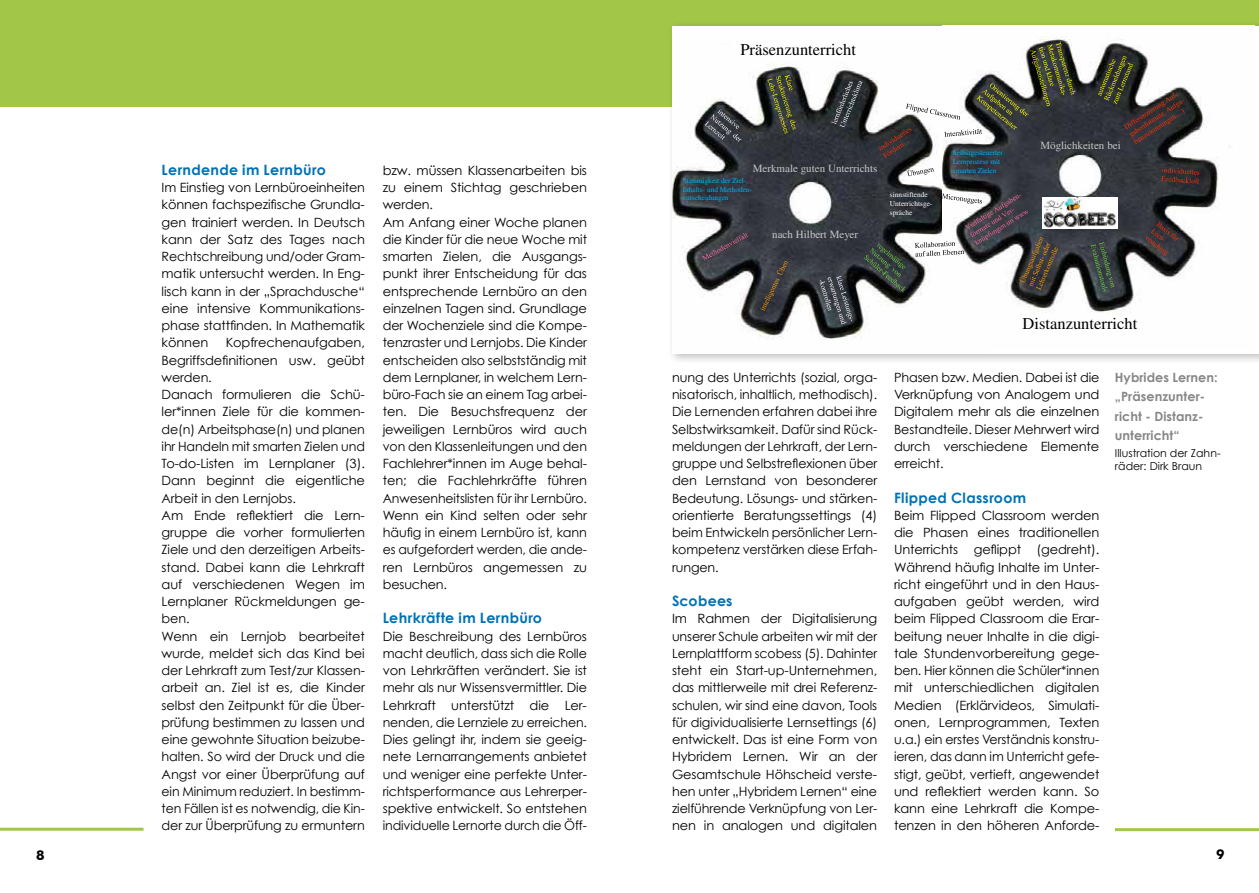
<style>
.page{position:relative;width:1259px;height:893px;background:#fff}
.page>*{position:absolute;margin:0;border:0;box-sizing:border-box;transform-origin:0 0}
.t1{font:16.5px "Times";color:#000}
.t2{font:700 14.25px "Century Gothic";letter-spacing:.02em;color:#0072b4}
.t3{font:700 13.5px "Futura BT";color:#000}
.t4{font:12.75px/17.2px "Century Gothic";letter-spacing:-.01em;color:#000;text-align:justify}
.t5{font:700 12.75px/19.5px "Century Gothic";letter-spacing:.005em;color:#878787}
.t6{font:10.95px "Times";color:#c7c6c6}
.t7{font:10.95px/12.8px "Century Gothic";color:#000}
.t8{font:7.35px/8.9px "Times";color:#00b1f3}
.t9{font:7.35px/8.9px "Times";letter-spacing:.005em;color:#fff}
</style>
<div class="page">
<div style="left:0;top:0;width:1259px;height:107px;background:#a2c748"></div>
<hr style="left:0;top:828px;width:144px;height:3px;background:#a2c748">
<hr style="left:1115px;top:828px;width:144px;height:3px;background:#a2c748">
<div style="left:667px;top:21px;width:592px;height:344px;background:#000;opacity:.25"></div>
<img style="left:672px;top:29px;width:312px;height:324px">
<img style="left:943px;top:26px;width:311px;height:323px">
<svg style="left:704px;top:109px;width:37px;height:33px"></svg>
<svg style="left:702px;top:233px;width:46px;height:28px"></svg>
<svg style="left:760px;top:261px;width:28px;height:50px"></svg>
<svg style="left:831px;top:81px;width:31px;height:46px"></svg>
<svg style="left:864px;top:244px;width:41px;height:49px;background:#404b43"></svg>
<svg style="left:819px;top:276px;width:33px;height:49px;background:#474c52"></svg>
<svg style="left:767px;top:74px;width:29px;height:60px;background:#434734"></svg>
<svg style="left:1098px;top:56px;width:86px;height:88px;background:#65615c"></svg>
<svg style="left:1161px;top:167px;width:38px;height:17px"></svg>
<svg style="left:1090px;top:242px;width:24px;height:50px"></svg>
<svg style="left:1145px;top:221px;width:33px;height:35px"></svg>
<svg style="left:907px;top:168px;width:27px;height:8px"></svg>
<svg style="left:878px;top:42px;width:197px;height:116px;background:#999996"></svg>
<svg style="left:914px;top:193px;width:144px;height:97px"></svg>
<img style="left:1042px;top:197px;width:75px;height:31px">
<p class="t2" style="left:162px;top:161px;width:166px">Lerndende im Lernbüro</p>
<p class="t4" style="left:162px;top:179px;width:205px">Im Einstieg von Lernbüroeinheiten können fachspezifische Grundla&shy;gen trainiert werden. In Deutsch kann der Satz des Tages nach Rechtschreibung und/oder Gram&shy;matik untersucht werden. In Eng&shy;lisch kann in der „Sprachdusche“ eine intensive Kommunikations&shy;phase stattfinden. In Mathematik können</p>
<p class="t4" style="left:162px;top:334px;width:205px;text-align:left;text-indent:64px">Kopfrechenaufgaben,<br>Begriffsdefinitionen usw. geübt werden.<br>Danach formulieren die Schü&shy;ler*innen Ziele für die kommen&shy;de(n) Arbeitsphase(n) und planen ihr Handeln mit smarten Zielen und<br>To-do-Listen im Lernplaner (3).<br>Dann beginnt die eigentliche<br>Arbeit in den Lernjobs.<br>Am Ende reflektiert die Lern&shy;gruppe die vorher formulierten<br>Ziele und den derzeitigen Arbeits&shy;stand. Dabei kann die Lehrkraft auf verschiedenen Wegen im<br>Lernplaner Rückmeldungen ge&shy;ben.<br>Wenn ein Lernjob bearbeitet wurde, meldet sich das Kind bei der Lehrkraft zum Test/zur Klassen&shy;arbeit an. Ziel ist es, die Kinder selbst den Zeitpunkt für die Über&shy;prüfung bestimmen zu lassen und eine gewohnte Situation beizube&shy;halten. So wird der Druck und die<br>Angst vor einer Überprüfung auf ein Minimum reduziert. In bestimm&shy;ten Fällen ist es notwendig, die Kin&shy;der zur Überprüfung zu ermuntern</p>
<p class="t4" style="left:383px;top:161px;width:206px;text-align:left">bzw. müssen Klassenarbeiten bis zu einem Stichtag geschrieben werden.<br>Am Anfang einer Woche planen die Kinder für die neue Woche mit smarten Zielen, die Ausgangs&shy;punkt ihrer Entscheidung für das entsprechende Lernbüro an den einzelnen Tagen sind. Grundlage der Wochenziele sind die Kompe&shy;tenzraster und Lernjobs. Die Kinder entscheiden also selbstständig mit dem Lernplaner, in welchem Lern&shy;büro-Fach sie an einem Tag arbei&shy;ten. Die Besuchsfrequenz der jeweiligen Lernbüros wird auch von den Klassenleitungen und den<br>Fachlehrer*innen im Auge behal&shy;ten; die Fachlehrkräfte führen<br>Anwesenheitslisten für ihr Lernbüro.<br>Wenn ein Kind selten oder sehr häufig in einem Lernbüro ist, kann es aufgefordert werden, die ande&shy;ren Lernbüros angemessen zu besuchen.</p>
<p class="t2" style="left:383px;top:609px;width:161px">Lehrkräfte im Lernbüro</p>
<p class="t4" style="left:383px;top:627px;width:206px">Die Beschreibung des Lernbüros macht deutlich, dass sich die Rolle von Lehrkräften verändert. Sie ist mehr als nur Wissensvermittler. Die Lehrkraft unterstützt die Ler&shy;nenden, die Lernziele zu erreichen.<br>Dies gelingt ihr, indem sie geeig&shy;nete Lernarrangements anbietet und weniger eine perfekte Unter&shy;richtsperformance aus Lehrerper&shy;spektive entwickelt. So entstehen individuelle Lernorte durch die Öff-</p>
<p class="t1" style="left:740px;top:44px;width:117px">Präsenzunterricht</p>
<p class="t6" style="left:753px;top:164px;width:126px">Merkmale guten Unterrichts</p>
<p class="t8" style="left:683px;top:177px;width:71px">Stimmigkeit der Ziel-,<br>Inhalts- und Methoden&shy;entscheidungen</p>
<p class="t6" style="left:772px;top:230px;width:87px">nach Hilbert Meyer</p>
<p class="t9" style="left:890px;top:191px;width:44px">sinnstiftende<br>Unterrichtsge&shy;spräche</p>
<p class="t8" style="left:953px;top:149px;width:51px">Selbstgesteuerter<br>Lernprozess mit smarten Zielen</p>
<p class="t6" style="left:1040px;top:141px;width:82px">Möglichkeiten bei</p>
<p class="t1" style="left:1022px;top:318px;width:116px">Distanzunterricht</p>
<p class="t4" style="left:672px;top:368px;width:207px">nung des Unterrichts (sozial, orga&shy;nisatorisch, inhaltlich, methodisch).<br>Die Lernenden erfahren dabei ihre Selbstwirksamkeit. Dafür sind Rück&shy;meldungen der Lehrkraft, der Lern&shy;gruppe und Selbstreflexionen über den Lernstand von besonderer Bedeutung. Lösungs- und stärken&shy;orientierte Beratungssettings (4) beim Entwickeln persönlicher Lern&shy;kompetenz verstärken diese Erfah&shy;rungen.</p>
<p class="t2" style="left:672px;top:592px;width:62px">Scobees</p>
<p class="t4" style="left:672px;top:610px;width:207px">Im Rahmen der Digitalisierung unserer Schule arbeiten wir mit der Lernplattform scobess (5). Dahinter steht ein Start-up-Unternehmen, das mittlerweile mit drei Referenz&shy;schulen, wir sind eine davon, Tools für digividualisierte Lernsettings (6) entwickelt. Das ist eine Form von Hybridem Lernen. Wir an der Gesamtschule Höhscheid verste&shy;hen unter „Hybridem Lernen“ eine zielführende Verknüpfung von Ler&shy;nen in analogen und digitalen</p>
<p class="t4" style="left:894px;top:368px;width:207px">Phasen bzw. Medien. Dabei ist die Verknüpfung von Analogem und Digitalem mehr als die einzelnen Bestandteile. Dieser Mehrwert wird durch verschiedene Elemente erreicht.</p>
<p class="t2" style="left:894px;top:488px;width:134px">Flipped Classroom</p>
<p class="t4" style="left:894px;top:506px;width:207px">Beim Flipped Classroom werden die Phasen eines traditionellen Unterrichts geflippt (gedreht).<br>Während häufig Inhalte im Unter&shy;richt eingeführt und in den Haus&shy;aufgaben geübt werden, wird beim Flipped Classroom die Erar&shy;beitung neuer Inhalte in die digi&shy;tale Stundenvorbereitung gege&shy;ben. Hier können die Schüler*innen mit unterschiedlichen digitalen Medien (Erklärvideos, Simulati&shy;onen, Lernprogrammen, Texten u.a.) ein erstes Verständnis konstru&shy;ieren, das dann im Unterricht gefe&shy;stigt, geübt, vertieft, angewendet und reflektiert werden kann. So kann eine Lehrkraft die Kompe&shy;tenzen in den höheren Anforde-</p>
<p class="t5" style="left:1115px;top:367px;width:104px">Hybrides Lernen: „Präsenzunter&shy;richt - Distanz&shy;unterricht“</p>
<p class="t7" style="left:1115px;top:447px;width:107px">Illustration der Zahn&shy;räder: Dirk Braun</p>
<p class="t3" style="left:36px;top:847px;width:10px">8</p>
<p class="t3" style="left:1216px;top:846px;width:10px">9</p>
</div>
